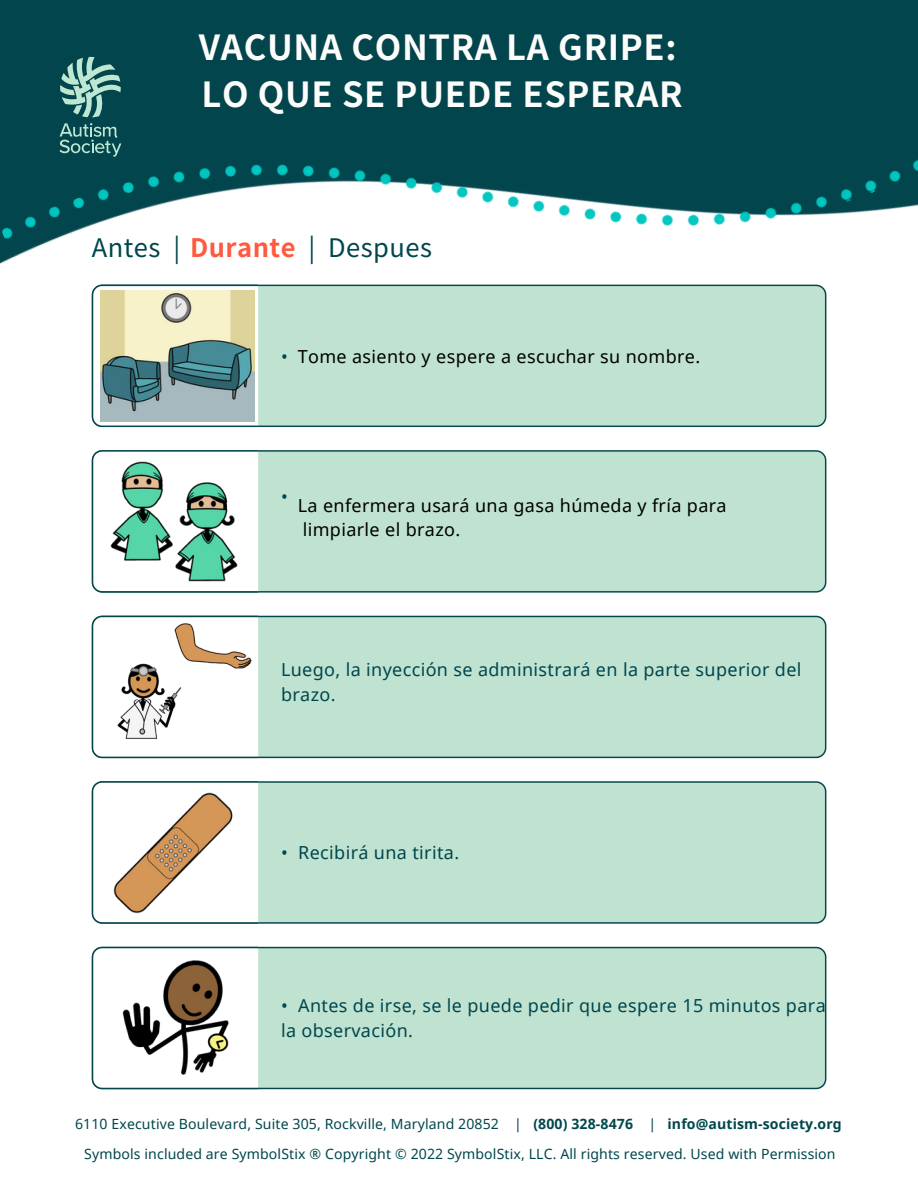
<style>
.page{position:relative;width:918px;height:1188px;background:#fff}
.page>*{position:absolute;margin:0;border:0;box-sizing:border-box;transform-origin:0 0}
.t1{font:700 34.5px "Noto Sans JP";letter-spacing:.02em;color:#fcfcfb}
.t2{font:700 25.5px "Noto Sans JP";letter-spacing:.02em;color:#ff5a3f}
.t3{font:25.5px "Noto Sans JP";letter-spacing:.02em;color:#00464d}
.t4{font:18px/24.8px "Noto Sans";letter-spacing:.02em;color:#00464d}
.t5{font:18px "Noto Sans";letter-spacing:.02em;color:#000}
.t6{font:14.1px "Noto Sans";letter-spacing:.01em;color:#00464d}
.s1{font-weight:400;color:#00464d}
.s2{font-weight:700}
</style>
<div class="page">
<div style="left:260px;top:615px;width:566px;height:143px;background:#bfe2d1"></div>
<svg style="left:92px;top:615px;width:168px;height:143px"></svg>
<div style="left:260px;top:781px;width:566px;height:143px;background:#bfe2d1"></div>
<svg style="left:92px;top:781px;width:168px;height:143px"></svg>
<div style="left:260px;top:947px;width:566px;height:142px;background:#bfe2d1"></div>
<svg style="left:92px;top:947px;width:168px;height:142px"></svg>
<img style="left:91px;top:477px;width:736px;height:116px">
<img style="left:0;top:0;width:918px;height:477px">
<img style="left:100px;top:459px;width:148px;height:126px">
<img style="left:100px;top:788px;width:151px;height:128px">
<img style="left:100px;top:290px;width:155px;height:132px">
<img style="left:104px;top:663px;width:90px;height:77px">
<img style="left:174px;top:615px;width:78px;height:62px">
<img style="left:108px;top:961px;width:135px;height:114px">
<p class="t1" style="left:199px;top:20px;width:479px">VACUNA CONTRA LA GRIPE:</p>
<p class="t1" style="left:201px;top:67px;width:483px">LO QUE SE PUEDE ESPERAR</p>
<p class="t2" style="left:92px;top:228px;width:205px"><span class="s1">Antes |</span> Durante</p>
<p class="t3" style="left:308px;top:228px;width:125px">| Despues</p>
<p class="t4" style="left:281px;top:343px;width:8px">•</p>
<p class="t5" style="left:298px;top:344px;width:404px">Tome asiento y espere a escuchar su nombre.</p>
<p class="t4" style="left:281px;top:484px;width:8px">•</p>
<p class="t5" style="left:298px;top:492px;width:431px">La enfermera usará una gasa húmeda y fría para</p>
<p class="t5" style="left:303px;top:517px;width:159px">limpiarle el brazo.</p>
<p class="t4" style="left:281px;top:657px;width:522px">Luego, la inyección se administrará en la parte superior del brazo.</p>
<p class="t4" style="left:281px;top:840px;width:180px">• Recibirá una tirita.</p>
<p class="t4" style="left:281px;top:993px;width:546px">• Antes de irse, se le puede pedir que espere 15 minutos para la observación.</p>
<p class="t6" style="left:75px;top:1114px;width:768px">6110 Executive Boulevard, Suite 305, Rockville, Maryland 20852 | <span class="s2">(800) 328-8476</span> | <span class="s2">info@autism-society.org</span></p>
<p class="t6" style="left:84px;top:1144px;width:753px">Symbols included are SymbolStix ® Copyright © 2022 SymbolStix, LLC. All rights reserved. Used with Permission</p>
</div>
